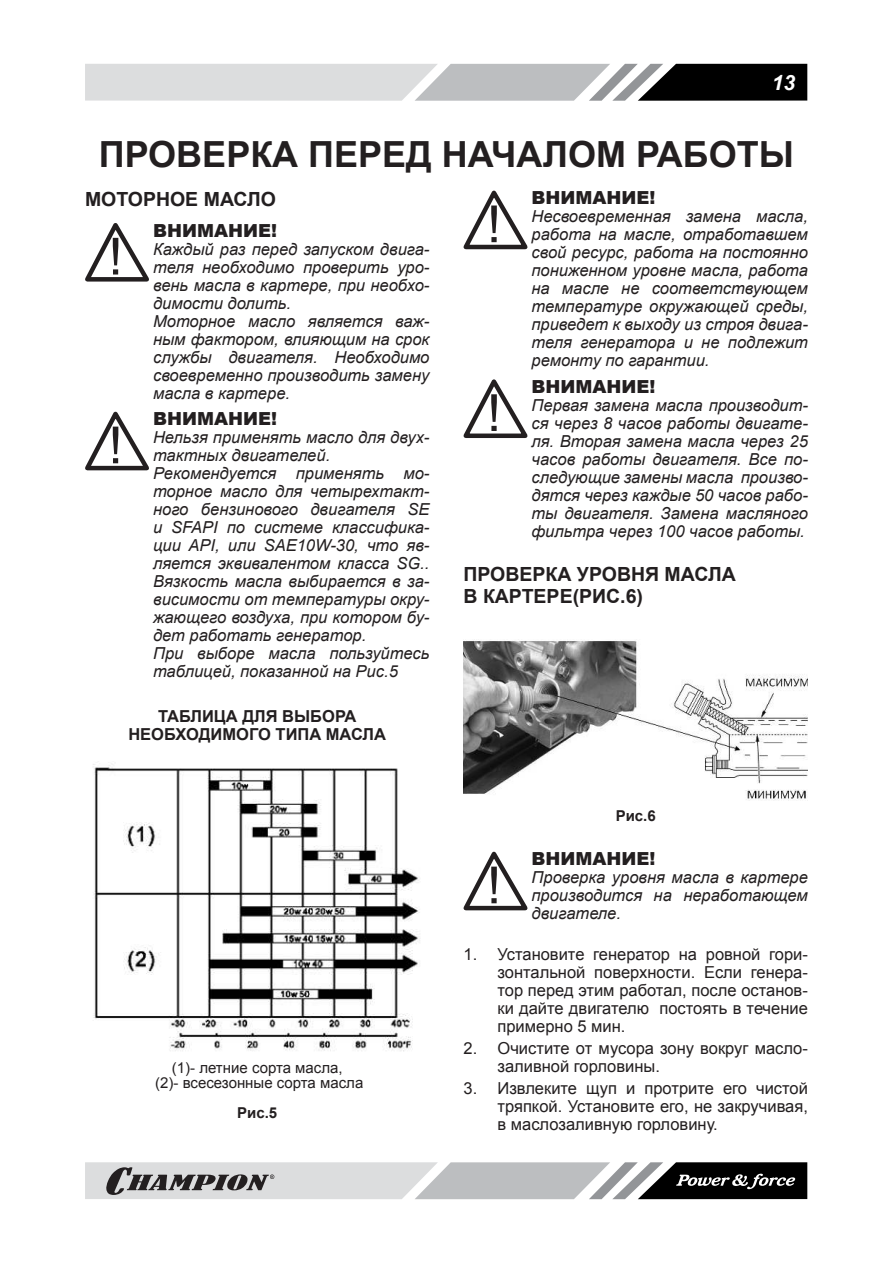
<style>
.page{position:relative;width:893px;height:1263px;background:#fff}
.page>*{position:absolute;margin:0;border:0;box-sizing:border-box;transform-origin:0 0}
.t1{font:700 36px "Arial";color:#231f20}
.t2{font:italic 700 21px "Arial";color:#fff}
.t3{font:700 19.5px/22.5px "Arial";color:#231f20}
.t4{font:900 18px "Arial";color:#231f20}
.t5{font:italic 16.5px/18px "Arial";color:#231f20;text-align:justify}
.t6{font:16.5px/18px "Arial";color:#231f20;text-align:justify}
.t7{font:700 16.5px/18px "Arial";color:#231f20;text-align:center}
.t8{font:15px/15px "Arial";color:#231f20;text-align:center}
.t9{font:700 15px "Arial";color:#231f20}
</style>
<div class="page">
<svg style="left:85px;top:64px;width:722px;height:37px;background:#a8a9aa"></svg>
<svg style="left:85px;top:1162px;width:722px;height:37px;background:#a1a2a3"></svg>
<svg style="left:85px;top:223px;width:64px;height:59px"></svg>
<svg style="left:85px;top:411px;width:64px;height:60px"></svg>
<img style="left:93px;top:764px;width:327px;height:288px">
<svg style="left:463px;top:190px;width:65px;height:60px"></svg>
<svg style="left:463px;top:379px;width:65px;height:59px"></svg>
<img style="left:463px;top:639px;width:345px;height:162px">
<svg style="left:463px;top:851px;width:65px;height:60px"></svg>
<p class="t2" style="left:772px;top:70px;width:25px">13</p>
<h1 class="t1" style="left:99px;top:130px;width:697px">ПРОВЕРКА ПЕРЕД НАЧАЛОМ РАБОТЫ</h1>
<p class="t3" style="left:85px;top:188px;width:192px">МОТОРНОЕ МАСЛО</p>
<p class="t4" style="left:153px;top:217px;width:125px">ВНИМАНИЕ!</p>
<p class="t5" style="left:153px;top:240px;width:278px;text-align:left">Каждый раз перед запуском двига&shy;теля необходимо проверить уро&shy;вень масла в картере, при необхо&shy;димости долить.<br>Моторное масло является важ&shy;ным фактором, влияющим на срок службы двигателя. Необходимо своевременно производить замену масла в картере.</p>
<p class="t4" style="left:153px;top:406px;width:125px">ВНИМАНИЕ!</p>
<p class="t5" style="left:153px;top:429px;width:278px;text-align:left">Нельзя применять масло для двух&shy;тактных двигателей.<br>Рекомендуется применять мо&shy;торное масло для четырехтакт&shy;ного бензинового двигателя SE и SFAPI по системе классифика&shy;ции API, или SAE10W-30, что яв&shy;ляется эквивалентом класса SG..<br>Вязкость масла выбирается в за&shy;висимости от температуры окру&shy;жающего воздуха, при котором бу&shy;дет работать генератор.<br>При выборе масла пользуйтесь таблицей, показанной на Рис.5</p>
<p class="t7" style="left:128px;top:708px;width:259px">ТАБЛИЦА ДЛЯ ВЫБОРА<br>НЕОБХОДИМОГО ТИПА МАСЛА</p>
<p class="t4" style="left:531px;top:185px;width:125px">ВНИМАНИЕ!</p>
<p class="t5" style="left:531px;top:208px;width:278px">Несвоевременная замена масла, работа на масле, отработавшем свой ресурс, работа на постоянно пониженном уровне масла, работа на масле не соответствующем температуре окружающей среды, приведет к выходу из строя двига&shy;теля генератора и не подлежит ремонту по гарантии.</p>
<p class="t4" style="left:531px;top:373px;width:125px">ВНИМАНИЕ!</p>
<p class="t5" style="left:531px;top:396px;width:278px">Первая замена масла производит&shy;ся через 8 часов работы двигате&shy;ля. Вторая замена масла через 25 часов работы двигателя. Все по&shy;следующие замены масла произво&shy;дятся через каждые 50 часов рабо&shy;ты двигателя. Замена масляного фильтра через 100 часов работы.</p>
<p class="t3" style="left:463px;top:563px;width:274px">ПРОВЕРКА УРОВНЯ МАСЛА<br>В КАРТЕРЕ(РИС.6)</p>
<p class="t8" style="left:155px;top:1061px;width:210px">(1)- летние сорта масла,<br>(2)- всесезонные сорта масла</p>
<p class="t9" style="left:237px;top:1103px;width:42px">Рис.5</p>
<p class="t9" style="left:616px;top:805px;width:42px">Рис.6</p>
<p class="t4" style="left:531px;top:846px;width:125px">ВНИМАНИЕ!</p>
<p class="t5" style="left:531px;top:869px;width:278px">Проверка уровня масла в картере производится на неработающем двигателе.</p>
<p class="t6" style="left:497px;top:945px;width:312px;text-indent:-34px">1. Установите генератор на ровной гори&shy;зонтальной поверхности. Если генера&shy;тор перед этим работал, после останов&shy;ки дайте двигателю постоять в течение примерно 5 мин.</p>
<p class="t6" style="left:497px;top:1039px;width:312px;text-indent:-34px">2. Очистите от мусора зону вокруг масло&shy;заливной горловины.</p>
<p class="t6" style="left:497px;top:1079px;width:312px;text-indent:-34px">3. Извлеките щуп и протрите его чистой тряпкой. Установите его, не закручивая, в маслозаливную горловину.</p>
</div>
